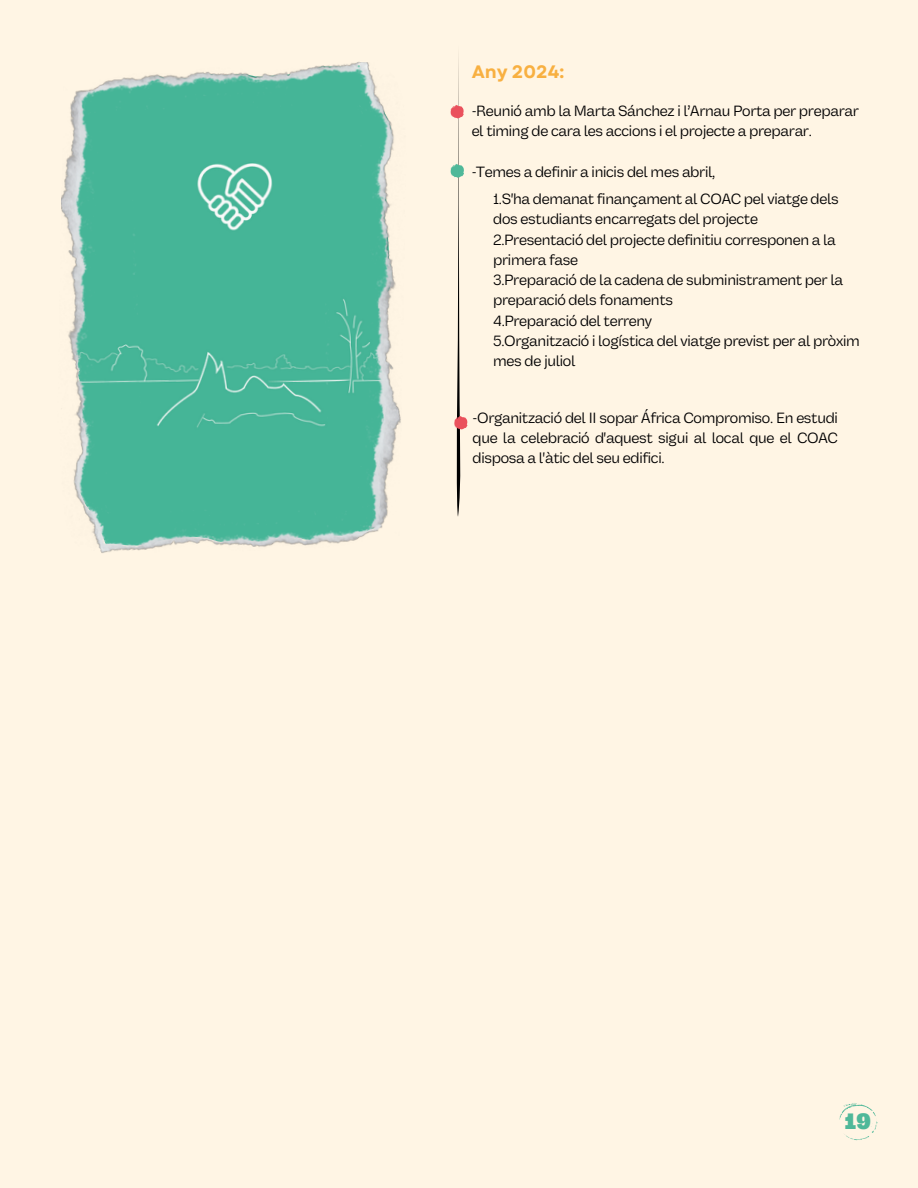
<style>
.page{position:relative;width:918px;height:1188px;background:#fff5e4}
.page>*{position:absolute;margin:0;border:0;box-sizing:border-box;transform-origin:0 0}
.t1{font:800 22.5px "Vastago Grotesk";color:#4fb899}
.t2{font:700 18px "Garet";color:#f8b041}
.t3{font:15px/20.2px "Vastago Grotesk";letter-spacing:-.02em;color:#000001}
</style>
<div class="page">
<svg style="left:450px;top:57px;width:17px;height:460px"></svg>
<img style="left:61px;top:62px;width:340px;height:491px">
<svg style="left:840px;top:1103px;width:38px;height:38px"></svg>
<p class="t2" style="left:472px;top:59px;width:94px">Any 2024:</p>
<p class="t3" style="left:472px;top:101px;width:389px">-Reunió amb la Marta Sánchez i l’Arnau Porta per preparar el timing de cara les accions i el projecte a preparar.</p>
<p class="t3" style="left:472px;top:162px;width:245px">-Temes a definir a inicis del mes abril,</p>
<h1 class="t3" style="left:493px;top:189px;width:347px">1.S'ha demanat finançament al COAC pel viatge dels dos estudiants encarregats del projecte</h1>
<p class="t3" style="left:493px;top:230px;width:344px">2.Presentació del projecte definitiu corresponen a la primera fase</p>
<p class="t3" style="left:493px;top:270px;width:351px">3.Preparació de la cadena de subministrament per la preparació dels fonaments</p>
<p class="t3" style="left:493px;top:311px;width:160px">4.Preparació del terreny</p>
<p class="t3" style="left:493px;top:331px;width:368px">5.Organització i logística del viatge previst per al pròxim mes de juliol</p>
<p class="t3" style="left:472px;top:408px;width:367px;text-align:justify">-Organització del II sopar África Compromiso. En estudi que la celebració d'aquest sigui al local que el COAC disposa a l'àtic del seu edifici.</p>
<p class="t1" style="left:845px;top:1107px;width:27px">19</p>
</div>
